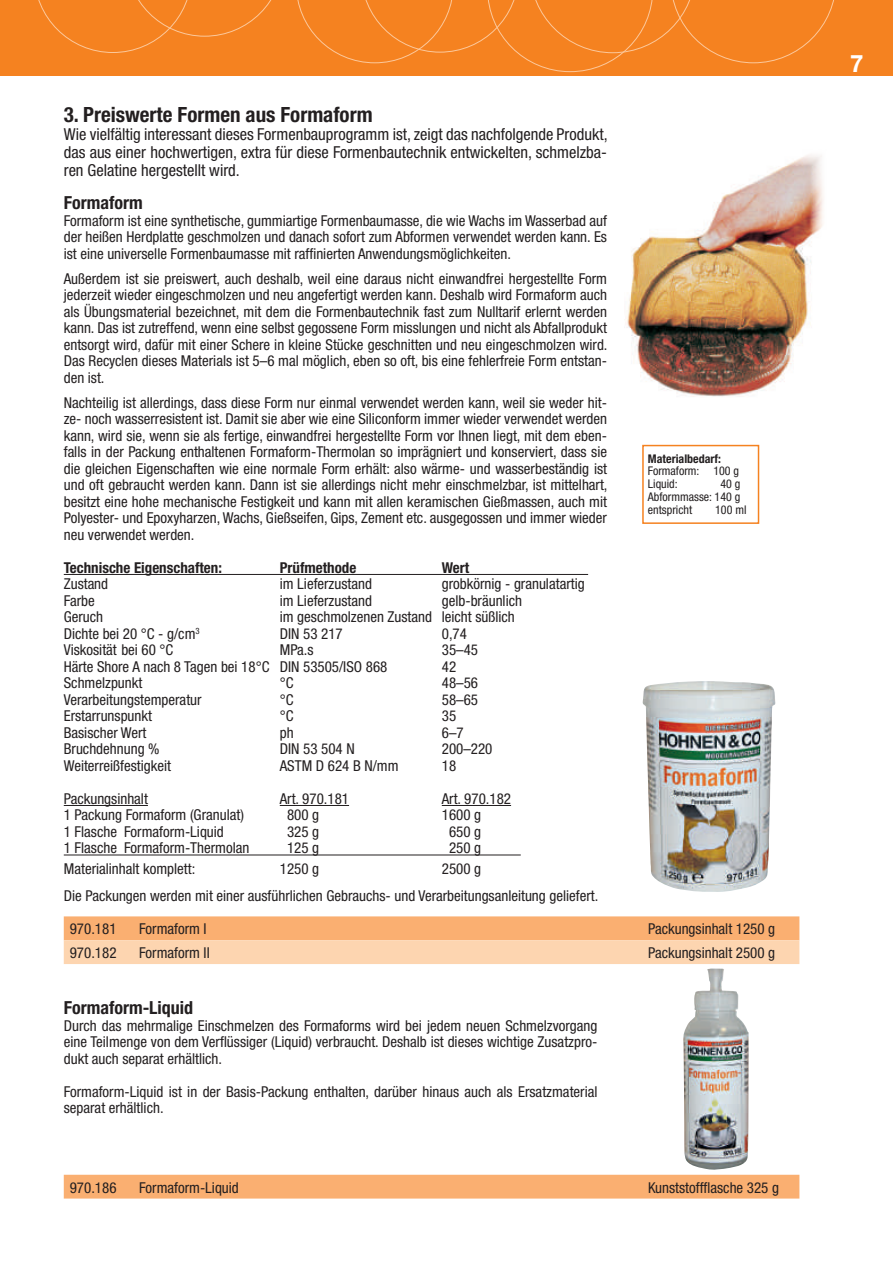
<style>
.page{position:relative;width:893px;height:1263px;background:#fff}
.page>*{position:absolute;margin:0;border:0;box-sizing:border-box;transform-origin:0 0}
.t1{font:700 24px "Helvetica Neue";color:#fff}
.t2{font:700 condensed 21px "Helvetica Neue";color:#231f20}
.t3{font:700 condensed 18px "Helvetica Neue";color:#231f20}
.t4{font:condensed 16.5px/18px "Helvetica Neue";color:#231f20;text-align:justify}
.t5{font:condensed 15px/16.5px "Helvetica Neue";color:#231f20;text-align:justify}
.t6{font:700 condensed 15px "Helvetica Neue";color:#231f20}
.t7{font:condensed 12px/12.8px "Helvetica Neue";color:#231f20}
.t8{font:700 condensed 12px "Helvetica Neue";color:#231f20}
</style>
<div class="page">
<div style="left:0;top:0;width:893px;height:76px;background:#f58220"></div>
<svg style="left:38px;top:0;width:234px;height:53px"></svg>
<svg style="left:297px;top:0;width:537px;height:72px"></svg>
<hr style="left:64px;top:574px;width:524px;height:1px;background:#231f20">
<hr style="left:64px;top:805px;width:84px;height:1px;background:#231f20">
<hr style="left:280px;top:805px;width:69px;height:1px;background:#231f20">
<hr style="left:442px;top:805px;width:69px;height:1px;background:#231f20">
<hr style="left:64px;top:855px;width:457px;height:1px;background:#231f20">
<div style="left:64px;top:1175px;width:735px;height:23px;background:#faaf71"></div>
<svg style="left:64px;top:916px;width:735px;height:48px;background:#fbc291"></svg>
<img style="left:643px;top:681px;width:133px;height:211px">
<img style="left:683px;top:968px;width:66px;height:202px">
<img style="left:626px;top:155px;width:197px;height:242px">
<div style="left:642px;top:445px;width:117px;height:79px;border:2px solid #f58220"></div>
<h2 class="t2" style="left:64px;top:107px;width:310px">3. Preiswerte Formen aus Formaform</h2>
<p class="t4" style="left:64px;top:127px;width:545px">Wie vielfältig interessant dieses Formenbauprogramm ist, zeigt das nachfolgende Produkt, das aus einer hochwertigen, extra für diese Formenbautechnik entwickelten, schmelzba&shy;ren Gelatine hergestellt wird.</p>
<p class="t3" style="left:64px;top:196px;width:80px">Formaform</p>
<p class="t5" style="left:64px;top:214px;width:545px">Formaform ist eine synthetische, gummiartige Formenbaumasse, die wie Wachs im Wasserbad auf der heißen Herdplatte geschmolzen und danach sofort zum Abformen verwendet werden kann. Es ist eine universelle Formenbaumasse mit raffinierten Anwendungsmöglichkeiten.</p>
<p class="t5" style="left:64px;top:272px;width:545px">Außerdem ist sie preiswert, auch deshalb, weil eine daraus nicht einwandfrei hergestellte Form jederzeit wieder eingeschmolzen und neu angefertigt werden kann. Deshalb wird Formaform auch als Übungsmaterial bezeichnet, mit dem die Formenbautechnik fast zum Nulltarif erlernt werden kann. Das ist zutreffend, wenn eine selbst gegossene Form misslungen und nicht als Abfallprodukt entsorgt wird, dafür mit einer Schere in kleine Stücke geschnitten und neu eingeschmolzen wird.<br>Das Recyclen dieses Materials ist 5–6 mal möglich, eben so oft, bis eine fehlerfreie Form entstan&shy;den ist.</p>
<p class="t5" style="left:64px;top:396px;width:545px">Nachteilig ist allerdings, dass diese Form nur einmal verwendet werden kann, weil sie weder hit&shy;ze- noch wasserresistent ist. Damit sie aber wie eine Siliconform immer wieder verwendet werden kann, wird sie, wenn sie als fertige, einwandfrei hergestellte Form vor Ihnen liegt, mit dem eben&shy;falls in der Packung enthaltenen Formaform-Thermolan so imprägniert und konserviert, dass sie die gleichen Eigenschaften wie eine normale Form erhält: also wärme- und wasserbeständig ist und oft gebraucht werden kann. Dann ist sie allerdings nicht mehr einschmelzbar, ist mittelhart, besitzt eine hohe mechanische Festigkeit und kann mit allen keramischen Gießmassen, auch mit Polyester- und Epoxyharzen, Wachs, Gießseifen, Gips, Zement etc. ausgegossen und immer wieder neu verwendet werden.</p>
<p class="t6" style="left:64px;top:562px;width:160px">Technische Eigenschaften:</p>
<p class="t6" style="left:280px;top:562px;width:78px">Prüfmethode</p>
<p class="t6" style="left:442px;top:562px;width:29px">Wert</p>
<p class="t5" style="left:64px;top:577px;width:46px">Zustand</p>
<p class="t5" style="left:280px;top:577px;width:94px">im Lieferzustand</p>
<p class="t5" style="left:442px;top:577px;width:144px">grobkörnig - granulatartig</p>
<p class="t5" style="left:64px;top:594px;width:33px">Farbe</p>
<p class="t5" style="left:280px;top:594px;width:94px">im Lieferzustand</p>
<p class="t5" style="left:442px;top:594px;width:82px">gelb-bräunlich</p>
<p class="t5" style="left:64px;top:610px;width:41px">Geruch</p>
<p class="t5" style="left:280px;top:610px;width:237px">im geschmolzenen Zustand leicht süßlich</p>
<p class="t5" style="left:64px;top:627px;width:137px">Dichte bei 20 °C - g/cm<sup>3</sup></p>
<p class="t5" style="left:280px;top:627px;width:64px">DIN 53 217</p>
<p class="t5" style="left:442px;top:627px;width:27px">0,74</p>
<p class="t5" style="left:64px;top:643px;width:111px">Viskosität bei 60 °C</p>
<p class="t5" style="left:280px;top:643px;width:35px">MPa.s</p>
<p class="t5" style="left:442px;top:643px;width:38px">35–45</p>
<p class="t5" style="left:64px;top:660px;width:325px">Härte Shore A nach 8 Tagen bei 18°C DIN 53505/ISO 868</p>
<p class="t5" style="left:442px;top:660px;width:16px">42</p>
<p class="t5" style="left:64px;top:676px;width:80px">Schmelzpunkt</p>
<p class="t5" style="left:280px;top:676px;width:15px">°C</p>
<p class="t5" style="left:442px;top:676px;width:38px">48–56</p>
<p class="t5" style="left:64px;top:693px;width:139px">Verarbeitungstemperatur</p>
<p class="t5" style="left:280px;top:693px;width:15px">°C</p>
<p class="t5" style="left:442px;top:693px;width:38px">58–65</p>
<p class="t5" style="left:64px;top:709px;width:90px">Erstarrunspunkt</p>
<p class="t5" style="left:280px;top:709px;width:15px">°C</p>
<p class="t5" style="left:442px;top:709px;width:16px">35</p>
<p class="t5" style="left:64px;top:726px;width:84px">Basischer Wert</p>
<p class="t5" style="left:280px;top:726px;width:15px">ph</p>
<p class="t5" style="left:442px;top:726px;width:23px">6–7</p>
<p class="t5" style="left:64px;top:742px;width:97px">Bruchdehnung %</p>
<p class="t5" style="left:280px;top:742px;width:76px">DIN 53 504 N</p>
<p class="t5" style="left:442px;top:742px;width:52px">200–220</p>
<p class="t5" style="left:64px;top:759px;width:109px">Weiterreißfestigkeit</p>
<p class="t5" style="left:280px;top:759px;width:120px">ASTM D 624 B N/mm</p>
<p class="t5" style="left:442px;top:759px;width:16px">18</p>
<p class="t5" style="left:64px;top:792px;width:86px">Packungsinhalt</p>
<p class="t5" style="left:280px;top:792px;width:71px">Art. 970.181</p>
<p class="t5" style="left:442px;top:792px;width:71px">Art. 970.182</p>
<p class="t5" style="left:64px;top:808px;width:182px">1 Packung Formaform (Granulat)</p>
<p class="t5" style="left:287px;top:808px;width:34px">800 g</p>
<p class="t5" style="left:442px;top:808px;width:41px">1600 g</p>
<p class="t5" style="left:64px;top:825px;width:162px">1 Flasche Formaform-Liquid</p>
<p class="t5" style="left:287px;top:825px;width:34px">325 g</p>
<p class="t5" style="left:449px;top:825px;width:34px">650 g</p>
<p class="t5" style="left:64px;top:841px;width:187px">1 Flasche Formaform-Thermolan</p>
<p class="t5" style="left:287px;top:841px;width:34px">125 g</p>
<p class="t5" style="left:449px;top:841px;width:34px">250 g</p>
<p class="t5" style="left:64px;top:862px;width:133px">Materialinhalt komplett:</p>
<p class="t5" style="left:280px;top:862px;width:41px">1250 g</p>
<p class="t5" style="left:64px;top:857px;width:536px;line-height:27.2px;text-indent:378px">2500 g<br>Die Packungen werden mit einer ausführlichen Gebrauchs- und Verarbeitungsanleitung geliefert.</p>
<p class="t8" style="left:648px;top:454px;width:75px">Materialbedarf:</p>
<p class="t7" style="left:648px;top:466px;width:93px">Formaform: 100 g<br>Liquid:</p>
<p class="t7" style="left:648px;top:479px;width:94px;text-align:justify;text-indent:73px">40 g Abformmasse: 140 g entspricht</p>
<p class="t7" style="left:715px;top:504px;width:33px">100 ml</p>
<p class="t5" style="left:70px;top:922px;width:48px">970.181</p>
<p class="t5" style="left:139px;top:922px;width:69px">Formaform I</p>
<p class="t5" style="left:648px;top:922px;width:129px">Packungsinhalt 1250 g</p>
<p class="t5" style="left:70px;top:946px;width:48px">970.182</p>
<p class="t5" style="left:139px;top:946px;width:72px">Formaform II</p>
<p class="t5" style="left:648px;top:946px;width:129px">Packungsinhalt 2500 g</p>
<p class="t3" style="left:64px;top:1001px;width:131px">Formaform-Liquid</p>
<p class="t5" style="left:64px;top:1018px;width:535px">Durch das mehrmalige Einschmelzen des Formaforms wird bei jedem neuen Schmelzvorgang eine Teilmenge von dem Verflüssiger (Liquid) verbraucht. Deshalb ist dieses wichtige Zusatzpro&shy;dukt auch separat erhältlich.</p>
<p class="t5" style="left:64px;top:1084px;width:535px">Formaform-Liquid ist in der Basis-Packung enthalten, darüber hinaus auch als Ersatzmaterial separat erhältlich.</p>
<p class="t5" style="left:70px;top:1180px;width:48px">970.186</p>
<p class="t5" style="left:139px;top:1180px;width:101px">Formaform-Liquid</p>
<p class="t5" style="left:648px;top:1180px;width:132px">Kunststoffflasche 325 g</p>
<h1 class="t1" style="left:850px;top:49px;width:15px">7</h1>
</div>
